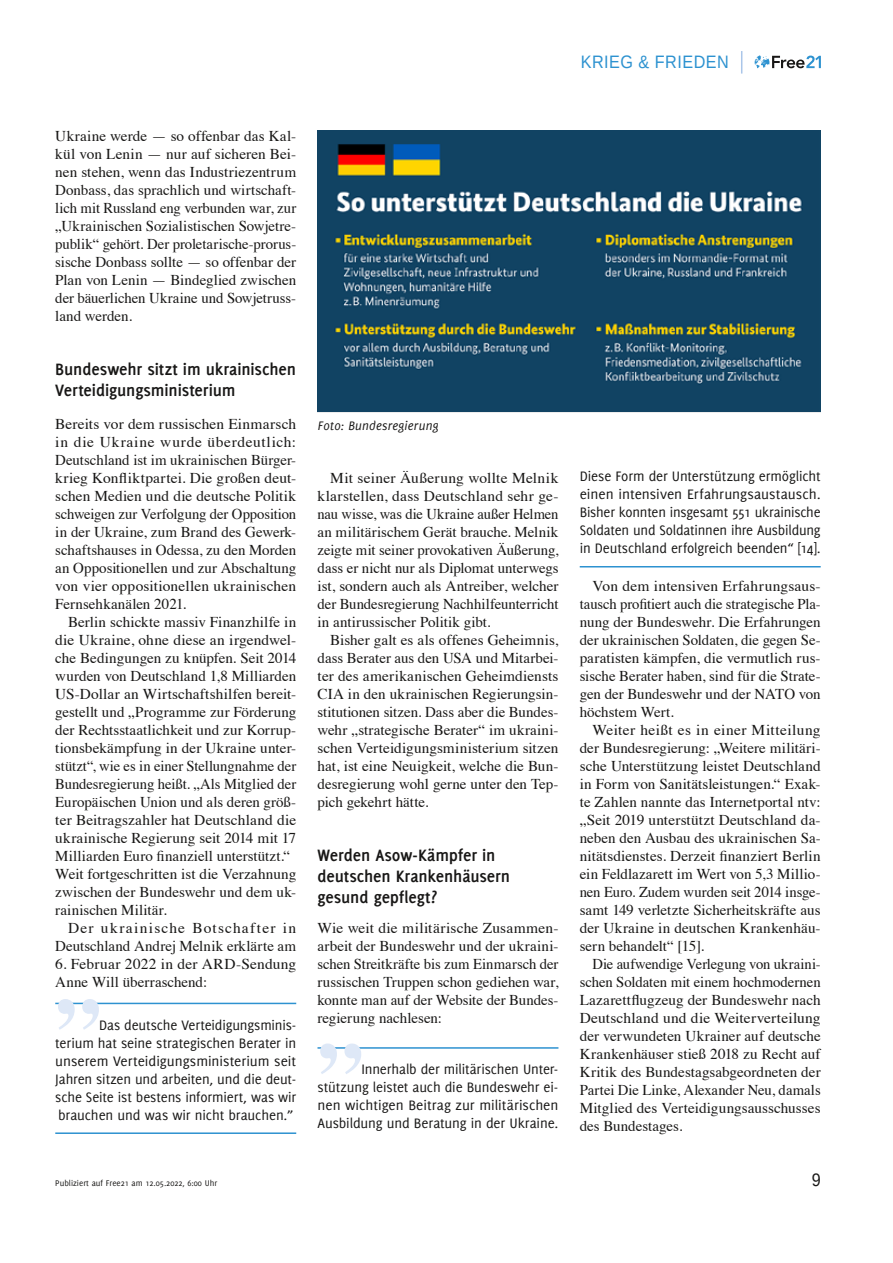
<style>
.page{position:relative;width:893px;height:1263px;background:#fff}
.page>*{position:absolute;margin:0;border:0;box-sizing:border-box;transform-origin:0 0}
.t1{font:700 91.5px "Times";color:#dee8f7}
.t2{font:700 18px/21px "Delicious";letter-spacing:-.005em;color:#181716}
.t3{font:18px "Liberation Sans";color:#2d92d0;scale:.9 1}
.t4{font:18px "Liberation Sans";color:#181716;scale:.9 1}
.t5{font:15px/18px "Times";color:#181716;text-align:justify}
.t6{font:15px/18px "Delicious";letter-spacing:-.01em;color:#181716;text-align:justify}
.t7{font:15px/18px "Times";letter-spacing:.025em;color:#181716;text-align:right}
.t8{font:italic 13.5px "Delicious";letter-spacing:.015em;color:#181716}
.t9{font:9px "Delicious";color:#181716}
</style>
<div class="page">
<svg style="left:755px;top:55px;width:66px;height:13px"></svg>
<svg style="left:741px;top:51px;width:1px;height:23px"></svg>
<hr style="left:55px;top:1003px;width:241px;height:1px;background:#2d92d0">
<hr style="left:55px;top:1132px;width:241px;height:2px;background:#2d92d0">
<hr style="left:317px;top:1047px;width:241px;height:2px;background:#2d92d0">
<hr style="left:580px;top:566px;width:241px;height:1px;background:#2d92d0">
<img style="left:317px;top:130px;width:504px;height:282px">
<p class="t3" style="left:581px;top:51px;width:25px">KRIEG</p>
<p class="t3" style="left:638px;top:51px;width:42px">&amp; FRIEDEN</p>
<p class="t5" style="left:55px;top:126px;width:242px">Ukraine werde — so offenbar das Kal&shy;kül von Lenin — nur auf sicheren Bei&shy;nen stehen, wenn das Industriezentrum Donbass, das sprachlich und wirtschaft&shy;lich mit Russland eng verbunden war, zur „Ukrainischen Sozialistischen Sowjetre&shy;publik“ gehört. Der proletarische-prorus&shy;sische Donbass sollte — so offenbar der Plan von Lenin — Bindeglied zwischen der bäuerlichen Ukraine und Sowjetruss&shy;land werden.</p>
<p class="t2" style="left:55px;top:359px;width:242px">Bundeswehr sitzt im ukrainischen<br>Verteidigungsministerium</p>
<p class="t5" style="left:55px;top:414px;width:242px">Bereits vor dem russischen Einmarsch in die Ukraine wurde überdeutlich:<br>Deutschland ist im ukrainischen Bürger&shy;krieg Konfliktpartei. Die großen deut&shy;schen Medien und die deutsche Politik schweigen zur Verfolgung der Opposition in der Ukraine, zum Brand des Gewerk&shy;schaftshauses in Odessa, zu den Morden an Oppositionellen und zur Abschaltung von vier oppositionellen ukrainischen Fernsehkanälen 2021.</p>
<p class="t5" style="left:55px;top:612px;width:242px;text-align:left;text-indent:13px">Berlin schickte massiv Finanzhilfe in die Ukraine, ohne diese an irgendwel&shy;che Bedingungen zu knüpfen. Seit 2014 wurden von Deutschland 1,8 Milliarden US-Dollar an Wirtschaftshilfen bereit&shy;gestellt und „Programme zur Förderung der Rechtsstaatlichkeit und zur Korrup&shy;tionsbekämpfung in der Ukraine unter&shy;stützt“, wie es in einer Stellungnahme der Bundesregierung heißt. „Als Mitglied der Europäischen Union und als deren größ&shy;ter Beitragszahler hat Deutschland die ukrainische Regierung seit 2014 mit 17<br>Milliarden Euro finanziell unterstützt.“ Weit fortgeschritten ist die Verzahnung zwischen der Bundeswehr und dem uk&shy;rainischen Militär.</p>
<p class="t7" style="left:55px;top:918px;width:242px">Der ukrainische Botschafter in<br>Deutschland Andrej Melnik erklärte am</p>
<p class="t5" style="left:55px;top:954px;width:242px">6. Februar 2022 in der ARD-Sendung<br>Anne Will überraschend:</p>
<h1 class="t1" style="left:55px;top:895px;width:47px">„</h1>
<p class="t6" style="left:55px;top:1015px;width:242px;text-indent:44px">Das deutsche Verteidigungsminis&shy;terium hat seine strategischen Berater in unserem Verteidigungsministerium seit Jahren sitzen und arbeiten, und die deut&shy;sche Seite ist bestens informiert, was wir brauchen und was wir nicht brauchen.”</p>
<p class="t8" style="left:318px;top:418px;width:122px">Foto: Bundesregierung</p>
<p class="t5" style="left:317px;top:468px;width:242px;text-indent:13px">Mit seiner Äußerung wollte Melnik klarstellen, dass Deutschland sehr ge&shy;nau wisse, was die Ukraine außer Helmen an militärischem Gerät brauche. Melnik zeigte mit seiner provokativen Äußerung, dass er nicht nur als Diplomat unterwegs ist, sondern auch als Antreiber, welcher der Bundesregierung Nachhilfeunterricht in antirussischer Politik gibt.</p>
<p class="t5" style="left:317px;top:630px;width:242px;text-indent:13px">Bisher galt es als offenes Geheimnis, dass Berater aus den USA und Mitarbei&shy;ter des amerikanischen Geheimdiensts CIA in den ukrainischen Regierungsin&shy;stitutionen sitzen. Dass aber die Bundes&shy;wehr „strategische Berater“ im ukraini&shy;schen Verteidigungsministerium sitzen hat, ist eine Neuigkeit, welche die Bun&shy;desregierung wohl gerne unter den Tep&shy;pich gekehrt hätte.</p>
<p class="t2" style="left:317px;top:845px;width:194px">Werden Asow-Kämpfer in deutschen Krankenhäusern gesund gepflegt?</p>
<p class="t5" style="left:317px;top:918px;width:242px">Wie weit die militärische Zusammen&shy;arbeit der Bundeswehr und der ukraini&shy;schen Streitkräfte bis zum Einmarsch der russischen Truppen schon gediehen war, konnte man auf der Website der Bundes&shy;regierung nachlesen:</p>
<h1 class="t1" style="left:317px;top:939px;width:47px">„</h1>
<p class="t6" style="left:317px;top:1060px;width:242px;text-indent:44px">Innerhalb der militärischen Unter&shy;stützung leistet auch die Bundeswehr ei&shy;nen wichtigen Beitrag zur militärischen Ausbildung und Beratung in der Ukraine.</p>
<p class="t6" style="left:580px;top:467px;width:242px">Diese Form der Unterstützung ermöglicht einen intensiven Erfahrungsaustausch.<br>Bisher konnten insgesamt 551 ukrainische Soldaten und Soldatinnen ihre Ausbildung in Deutschland erfolgreich beenden“ [14].</p>
<p class="t5" style="left:580px;top:576px;width:242px;text-indent:13px">Von dem intensiven Erfahrungsaus&shy;tausch profitiert auch die strategische Pla&shy;nung der Bundeswehr. Die Erfahrungen der ukrainischen Soldaten, die gegen Se&shy;paratisten kämpfen, die vermutlich rus&shy;sische Berater haben, sind für die Strate&shy;gen der Bundeswehr und der NATO von höchstem Wert.</p>
<p class="t5" style="left:580px;top:720px;width:242px;text-indent:13px">Weiter heißt es in einer Mitteilung der Bundesregierung: „Weitere militäri&shy;sche Unterstützung leistet Deutschland in Form von Sanitätsleistungen.“ Exak&shy;te Zahlen nannte das Internetportal ntv: „Seit 2019 unterstützt Deutschland da&shy;neben den Ausbau des ukrainischen Sa&shy;nitätsdienstes. Derzeit finanziert Berlin ein Feldlazarett im Wert von 5,3 Millio&shy;nen Euro. Zudem wurden seit 2014 insge&shy;samt 149 verletzte Sicherheitskräfte aus der Ukraine in deutschen Krankenhäu&shy;sern behandelt“ [15].</p>
<p class="t5" style="left:580px;top:954px;width:242px;text-indent:13px">Die aufwendige Verlegung von ukraini&shy;schen Soldaten mit einem hochmodernen Lazarettflugzeug der Bundeswehr nach Deutschland und die Weiterverteilung der verwundeten Ukrainer auf deutsche Krankenhäuser stieß 2018 zu Recht auf Kritik des Bundestagsabgeordneten der Partei Die Linke, Alexander Neu, damals Mitglied des Verteidigungsausschusses des Bundestages.</p>
<p class="t9" style="left:55px;top:1177px;width:163px">Publiziert auf Free21 am 12.05.2022, 6:00 Uhr</p>
<p class="t4" style="left:812px;top:1168px;width:12px">9</p>
</div>
